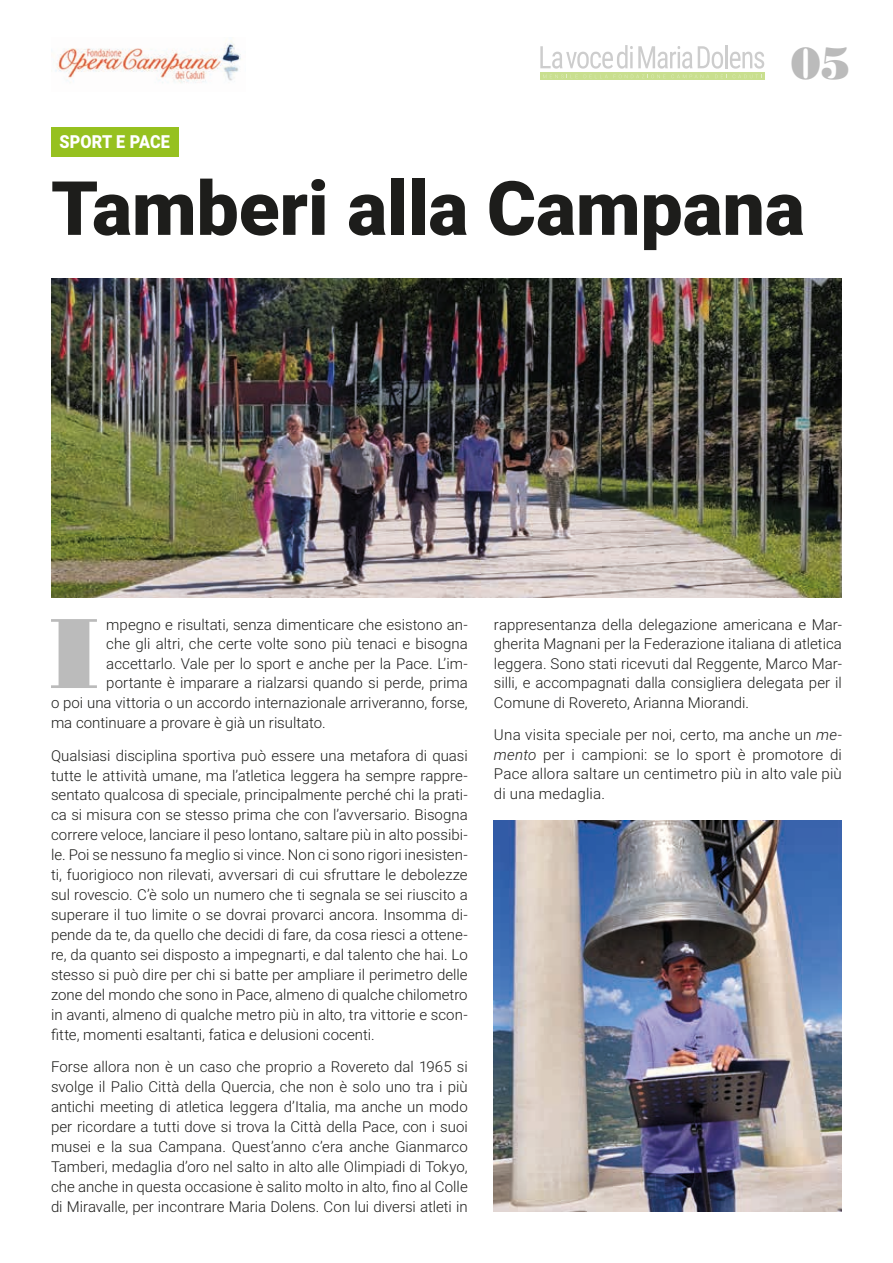
<style>
.page{position:relative;width:893px;height:1263px;background:#fff}
.page>*{position:absolute;margin:0;border:0;box-sizing:border-box;transform-origin:0 0}
.t1{font:99.45px "Bodoni Poster";color:#bbb}
.t2{font:900 75px "Roboto";color:#1d1d1b}
.t3{font:45px "Bodoni Poster";color:#bbb}
.t4{font:900 18px "Roboto";letter-spacing:.01em;color:#fff;scale:.9 1}
.t5{font:300 15px/20px "Roboto";color:#1d1d1b;text-align:justify}
.s1{font-style:italic}
</style>
<div class="page">
<img style="left:51px;top:40px;width:190px;height:43px">
<svg style="left:540px;top:45px;width:152px;height:24px"></svg>
<svg style="left:698px;top:46px;width:25px;height:23px"></svg>
<hr style="left:725px;top:45px;width:3px;height:23px;background:#020203">
<svg style="left:730px;top:52px;width:34px;height:17px"></svg>
<div style="left:540px;top:72px;width:225px;height:8px;background:#c9df8f"></div>
<svg style="left:543px;top:75px;width:34px;height:3px"></svg>
<svg style="left:585px;top:75px;width:23px;height:3px"></svg>
<svg style="left:614px;top:75px;width:95px;height:3px"></svg>
<svg style="left:715px;top:75px;width:12px;height:3px"></svg>
<svg style="left:733px;top:75px;width:29px;height:3px"></svg>
<img style="left:51px;top:279px;width:791px;height:318px">
<div style="left:51px;top:128px;width:128px;height:29px;background:#96c11f"></div>
<img style="left:494px;top:821px;width:348px;height:391px">
<p class="t4" style="left:60px;top:129px;width:124px">SPORT E PACE</p>
<h3 class="t3" style="left:791px;top:36px;width:61px">05</h3>
<h2 class="t2" style="left:51px;top:156px;width:755px">Tamberi alla Campana</h2>
<h1 class="t1" style="left:49px;top:592px;width:51px">I</h1>
<p class="t5" style="left:106px;top:614px;width:363px">mpegno e risultati, senza dimenticare che esistono an-</p>
<p class="t5" style="left:106px;top:633px;width:363px">che gli altri, che certe volte sono più tenaci e bisogna</p>
<p class="t5" style="left:106px;top:653px;width:363px">accettarlo. Vale per lo sport e anche per la Pace. L’im-</p>
<p class="t5" style="left:106px;top:672px;width:363px">portante è imparare a rialzarsi quando si perde, prima</p>
<p class="t5" style="left:51px;top:692px;width:418px">o poi una vittoria o un accordo internazionale arriveranno, forse,</p>
<p class="t5" style="left:51px;top:712px;width:276px">ma continuare a provare è già un risultato.</p>
<p class="t5" style="left:51px;top:745px;width:418px">Qualsiasi disciplina sportiva può essere una metafora di quasi tutte le attività umane, ma l’atletica leggera ha sempre rappre&shy;sentato qualcosa di speciale, principalmente perché chi la prati&shy;ca si misura con se stesso prima che con l’avversario. Bisogna correre veloce, lanciare il peso lontano, saltare più in alto possibi&shy;le. Poi se nessuno fa meglio si vince. Non ci sono rigori inesisten&shy;ti, fuorigioco non rilevati, avversari di cui sfruttare le debolezze sul rovescio. C’è solo un numero che ti segnala se sei riuscito a superare il tuo limite o se dovrai provarci ancora. Insomma di&shy;pende da te, da quello che decidi di fare, da cosa riesci a ottene&shy;re, da quanto sei disposto a impegnarti, e dal talento che hai. Lo stesso si può dire per chi si batte per ampliare il perimetro delle zone del mondo che sono in Pace, almeno di qualche chilometro in avanti, almeno di qualche metro più in alto, tra vittorie e scon&shy;fitte, momenti esaltanti, fatica e delusioni cocenti.</p>
<p class="t5" style="left:51px;top:1056px;width:418px">Forse allora non è un caso che proprio a Rovereto dal 1965 si svolge il Palio Città della Quercia, che non è solo uno tra i più antichi meeting di atletica leggera d’Italia, ma anche un modo per ricordare a tutti dove si trova la Città della Pace, con i suoi musei e la sua Campana. Quest’anno c’era anche Gianmarco Tamberi, medaglia d’oro nel salto in alto alle Olimpiadi di Tokyo, che anche in questa occasione è salito molto in alto, fino al Colle di Miravalle, per incontrare Maria Dolens. Con lui diversi atleti in</p>
<p class="t5" style="left:494px;top:614px;width:349px">rappresentanza della delegazione americana e Mar&shy;gherita Magnani per la Federazione italiana di atletica leggera. Sono stati ricevuti dal Reggente, Marco Mar&shy;silli, e accompagnati dalla consigliera delegata per il Comune di Rovereto, Arianna Miorandi.</p>
<p class="t5" style="left:494px;top:724px;width:349px;line-height:19.5px">Una visita speciale per noi, certo, ma anche un <span class="s1">me&shy;mento</span> per i campioni: se lo sport è promotore di Pace allora saltare un centimetro più in alto vale più di una medaglia.</p>
</div>
